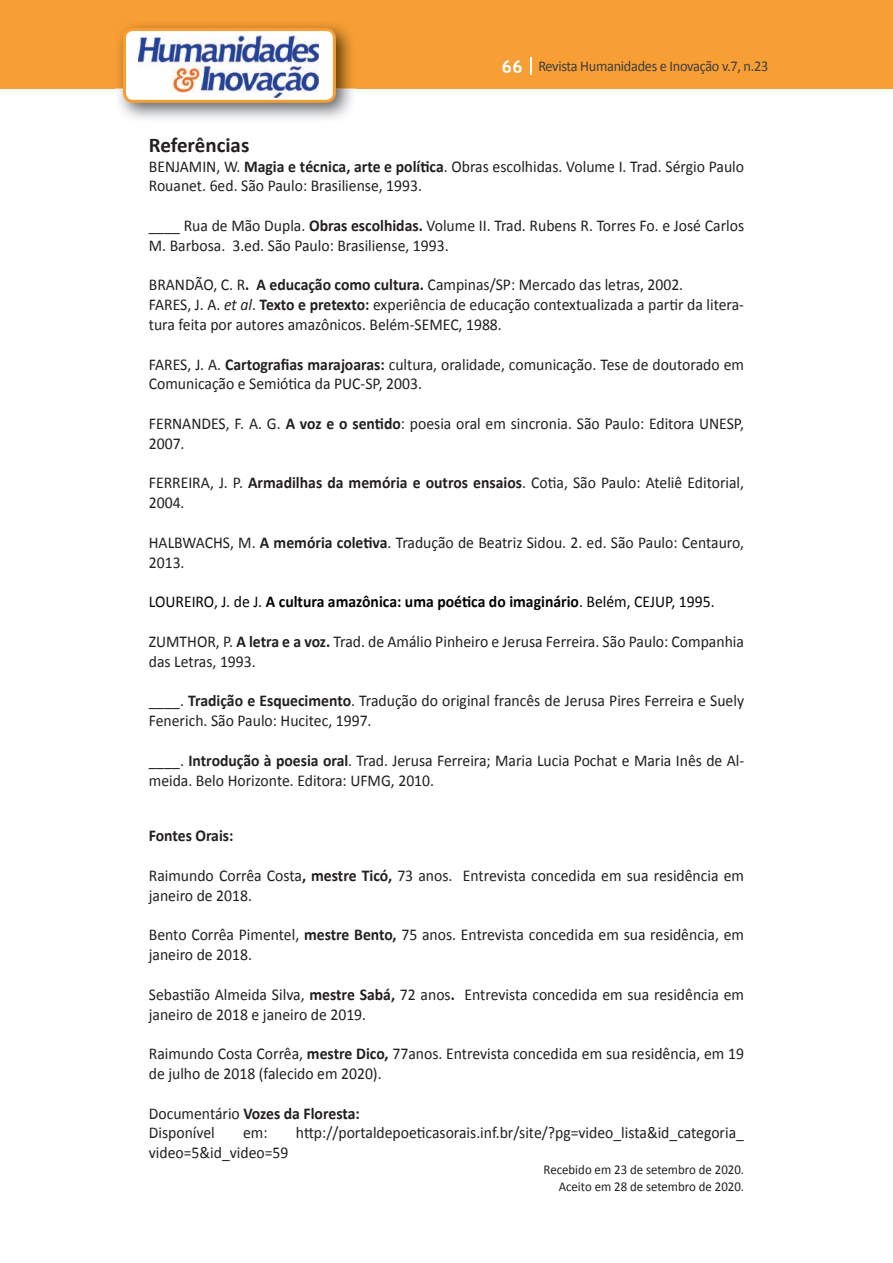
<style>
.page{position:relative;width:893px;height:1263px;background:#fff}
.page>*{position:absolute;margin:0;border:0;box-sizing:border-box;transform-origin:0 0}
.t1{font:700 21px "Calibri";color:#231f20}
.t2{font:16.5px/19.8px "Calibri";color:#231f20;scale:.95 1}
.t3{font:700 16.5px "Calibri";color:#040503;scale:.95 1}
.t4{font:700 16.5px "Calibri";color:#231f20;scale:.95 1}
.t5{font:15px "Calibri";letter-spacing:-.02em;color:#3e3e3f;scale:.95 1}
.t6{font:13.5px/16.2px "Calibri";color:#231f20;text-align:right;scale:.95 1}
.s1{font-family:"Trebuchet MS";font-weight:700;font-size:18px;color:#fff}
.s2{font-weight:700}
.s3{font-style:italic}
.s4{font-weight:400}
</style>
<div class="page">
<div style="left:0;top:0;width:893px;height:88px;background:#f79e34"></div>
<svg style="left:530px;top:57px;width:2px;height:18px"></svg>
<img style="left:115px;top:24px;width:241px;height:95px">
<svg style="left:123px;top:28px;width:213px;height:75px"></svg>
<p class="t5" style="left:501px;top:57px;width:282px"><span class="s1">66</span> Revista Humanidades e Inovação v.7, n.23</p>
<p class="t1" style="left:149px;top:131px;width:102px">Referências</p>
<p class="t2" style="left:149px;top:156px;width:628px">BENJAMIN, W. <span class="s2">Magia e técnica, arte e política</span>. Obras escolhidas. Volume I. Trad. Sérgio Paulo<br>Rouanet. 6ed. São Paulo: Brasiliense, 1993.</p>
<p class="t2" style="left:149px;top:216px;width:628px">____ Rua de Mão Dupla. <span class="s2">Obras escolhidas.</span> Volume II. Trad. Rubens R. Torres Fo. e José Carlos<br>M. Barbosa. 3.ed. São Paulo: Brasiliense, 1993.</p>
<p class="t2" style="left:149px;top:275px;width:628px">BRANDÃO, C. R<span class="s2">. A educação como cultura.</span> Campinas/SP: Mercado das letras, 2002.<br>FARES, J. A. <span class="s3">et al</span>. <span class="s2">Texto e pretexto:</span> experiência de educação contextualizada a partir da litera&shy;tura feita por autores amazônicos. Belém-SEMEC, 1988.</p>
<p class="t2" style="left:149px;top:354px;width:628px">FARES, J. A. <span class="s2">Cartografias marajoaras:</span> cultura, oralidade, comunicação. Tese de doutorado em<br>Comunicação e Semiótica da PUC-SP, 2003.</p>
<p class="t2" style="left:149px;top:414px;width:628px">FERNANDES, F. A. G. <span class="s2">A voz e o sentido</span>: poesia oral em sincronia. São Paulo: Editora UNESP,<br>2007.</p>
<p class="t2" style="left:149px;top:473px;width:628px">FERREIRA, J. P. <span class="s2">Armadilhas da memória e outros ensaios</span>. Cotia, São Paulo: Ateliê Editorial,<br>2004.</p>
<p class="t2" style="left:149px;top:532px;width:628px">HALBWACHS, M. <span class="s2">A memória coletiva</span>. Tradução de Beatriz Sidou. 2. ed. São Paulo: Centauro,<br>2013.</p>
<p class="t3" style="left:149px;top:591px;width:597px"><span class="s4">LOUREIRO, J. de J.</span> A cultura amazônica: uma poética do imaginário<span class="s4">. Belém, CEJUP, 1995.</span></p>
<p class="t2" style="left:149px;top:631px;width:628px">ZUMTHOR, P. <span class="s2">A letra e a voz.</span> Trad. de Amálio Pinheiro e Jerusa Ferreira. São Paulo: Companhia das Letras, 1993.</p>
<p class="t2" style="left:149px;top:691px;width:628px">____. <span class="s2">Tradição e Esquecimento</span>. Tradução do original francês de Jerusa Pires Ferreira e Suely<br>Fenerich. São Paulo: Hucitec, 1997.</p>
<p class="t2" style="left:149px;top:750px;width:628px">____. <span class="s2">Introdução à poesia oral</span>. Trad. Jerusa Ferreira; Maria Lucia Pochat e Maria Inês de Al&shy;meida. Belo Horizonte. Editora: UFMG, 2010.</p>
<p class="t4" style="left:149px;top:825px;width:91px">Fontes Orais:</p>
<p class="t2" style="left:149px;top:865px;width:628px">Raimundo Corrêa Costa<span class="s2">, mestre Ticó,</span> 73 anos. Entrevista concedida em sua residência em janeiro de 2018.</p>
<p class="t2" style="left:149px;top:925px;width:628px">Bento Corrêa Pimentel, <span class="s2">mestre Bento,</span> 75 anos. Entrevista concedida em sua residência, em janeiro de 2018.</p>
<p class="t2" style="left:149px;top:984px;width:628px">Sebastião Almeida Silva, <span class="s2">mestre Sabá,</span> 72 anos<span class="s2">.</span> Entrevista concedida em sua residência em janeiro de 2018 e janeiro de 2019.</p>
<p class="t2" style="left:149px;top:1044px;width:628px">Raimundo Costa Corrêa, <span class="s2">mestre Dico,</span> 77anos. Entrevista concedida em sua residência, em 19 de julho de 2018 (falecido em 2020).</p>
<p class="t2" style="left:149px;top:1103px;width:224px">Documentário <span class="s2">Vozes da Floresta:<br></span>Disponível</p>
<p class="t2" style="left:243px;top:1123px;width:27px">em:</p>
<p class="t2" style="left:296px;top:1123px;width:473px">http://portaldepoeticasorais.inf.br/site/?pg=video_lista&amp;id_categoria_</p>
<p class="t2" style="left:149px;top:1143px;width:149px">video=5&amp;id_video=59</p>
<p class="t6" style="left:544px;top:1162px;width:213px">Recebido em 23 de setembro de 2020.<br>Aceito em 28 de setembro de 2020.</p>
</div>
